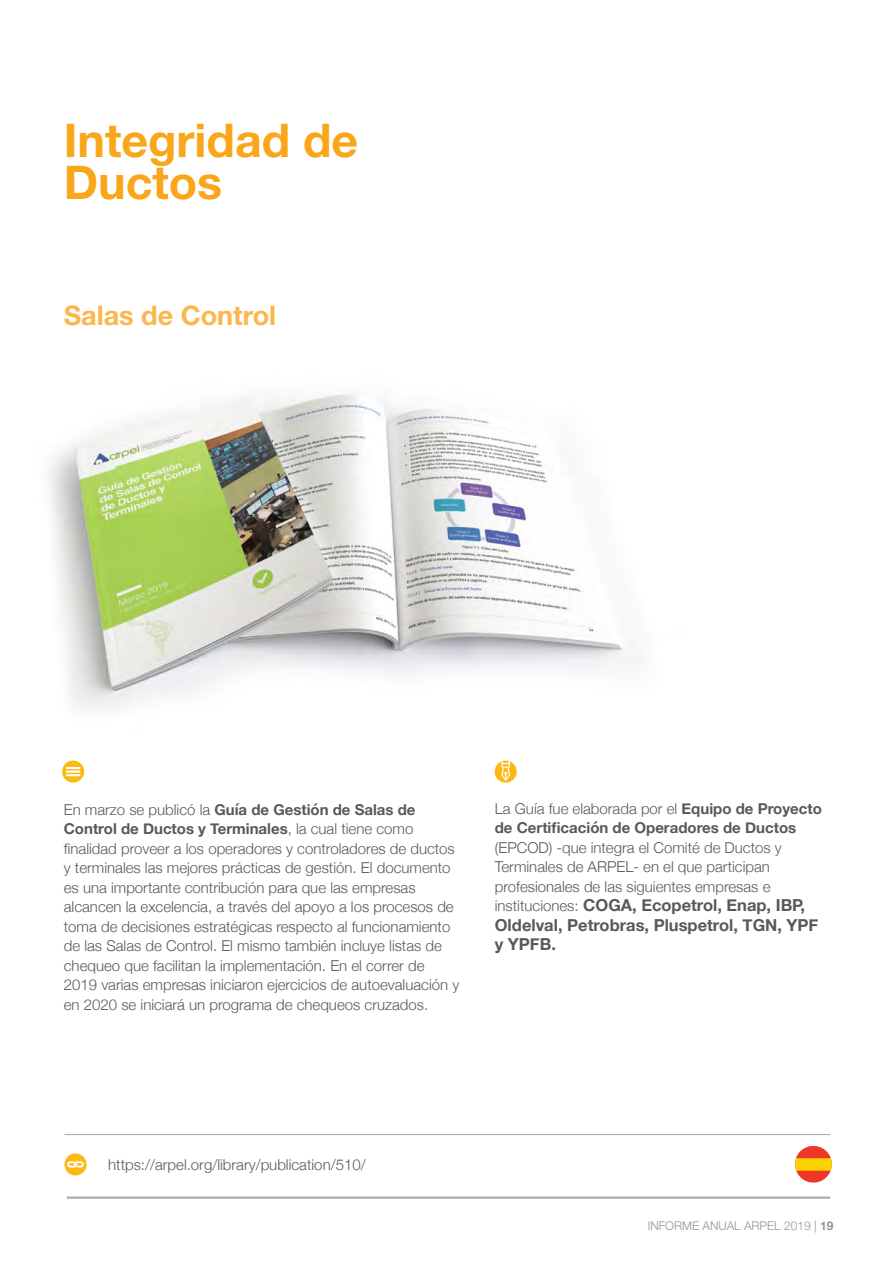
<style>
.page{position:relative;width:893px;height:1263px;background:#fff}
.page>*{position:absolute;margin:0;border:0;box-sizing:border-box;transform-origin:0 0}
.t1{font:700 46.5px/42px "Helvetica Neue LT Std";color:#faa61a}
.t2{font:700 27px "Helvetica Neue LT Std";color:#fcb64c}
.t3{font:700 16.5px/19.5px "Helvetica Neue";color:#58595b}
.t4{font:300 15px/19.5px "Helvetica Neue";color:#58595b}
.t5{font:300 12px "Helvetica Neue";color:#939598}
.s1{font-weight:700}
.s2{font-weight:300;font-size:15px}
</style>
<div class="page">
<img style="left:46px;top:394px;width:591px;height:315px">
<hr style="left:64px;top:1134px;width:766px;height:1px;background:#a7a9ac">
<svg style="left:64px;top:1153px;width:23px;height:22px"></svg>
<svg style="left:62px;top:760px;width:22px;height:23px"></svg>
<svg style="left:495px;top:760px;width:22px;height:23px"></svg>
<svg style="left:795px;top:1146px;width:37px;height:37px"></svg>
<hr style="left:67px;top:1196px;width:763px;height:3px;background:#a7a9ac">
<p class="t1" style="left:64px;top:118px;width:296px">Integridad de<br>Ductos</p>
<p class="t2" style="left:64px;top:298px;width:214px">Salas de Control</p>
<p class="t4" style="left:64px;top:798px;width:397px">En marzo se publicó la <span class="s1">Guía de Gestión de Salas de Control de Ductos y Terminales</span>, la cual tiene como finalidad proveer a los operadores y controladores de ductos y terminales las mejores prácticas de gestión. El documento es una importante contribución para que las empresas alcancen la excelencia, a través del apoyo a los procesos de toma de decisiones estratégicas respecto al funcionamiento de las Salas de Control. El mismo también incluye listas de chequeo que facilitan la implementación. En el correr de 2019 varias empresas iniciaron ejercicios de autoevaluación y en 2020 se iniciará un programa de chequeos cruzados.</p>
<p class="t4" style="left:495px;top:797px;width:329px">La Guía fue elaborada por el <span class="s1">Equipo de Proyecto de Certificación de Operadores de Ductos </span>(EPCOD) -que integra el Comité de Ductos y Terminales de ARPEL- en el que participan profesionales de las siguientes empresas e</p>
<p class="t3" style="left:495px;top:896px;width:325px"><span class="s2">instituciones:</span> COGA, Ecopetrol, Enap, IBP,<br>Oldelval, Petrobras, Pluspetrol, TGN, YPF y YPFB.</p>
<p class="t4" style="left:108px;top:1154px;width:259px">https://arpel.org/library/publication/510/</p>
<p class="t5" style="left:648px;top:1216px;width:187px">INFORME ANUAL ARPEL 2019 | <span class="s1">19</span></p>
</div>
